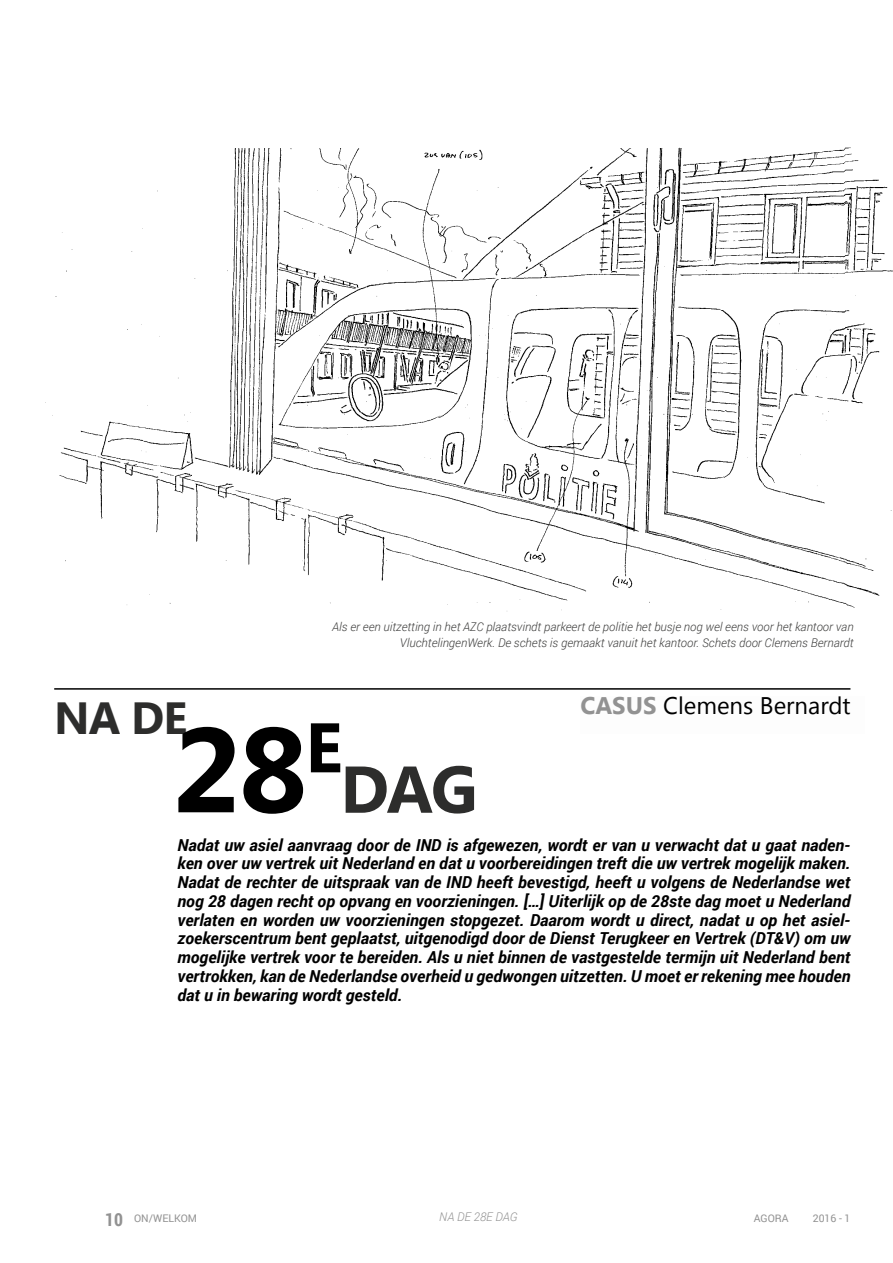
<style>
.page{position:relative;width:893px;height:1263px;background:#fff}
.page>*{position:absolute;margin:0;border:0;box-sizing:border-box;transform-origin:0 0}
.t1{font:700 69.9px "Khmer UI";color:#000}
.t2{font:700 66px "Khmer UI";color:#2d2d2c}
.t3{font:700 45px "Khmer UI";color:#2d2d2c}
.t4{font:24px "Khmer UI";color:#000}
.t5{font:italic 700 16.5px/18.8px "Roboto";color:#000;text-align:justify}
.t6{font:italic 300 12px/16.2px "Roboto";color:#3c3c3b;text-align:right}
.t7{font:italic 300 12px "Roboto";color:#929292}
.t8{font:10.5px "Roboto";color:#929292}
.s1{font-size:120px;color:#000}
.s2{font-weight:700;color:#929292}
.s3{font-family:"Roboto Condensed";font-weight:700;font-size:18px}
</style>
<div class="page">
<img style="left:45px;top:147px;width:848px;height:465px">
<hr style="left:54px;top:688px;width:796px;height:2px;background:#000">
<p class="t6" style="left:332px;top:618px;width:523px">Als er een uitzetting in het AZC plaatsvindt parkeert de politie het busje nog wel eens voor het kantoor van<br>VluchtelingenWerk. De schets is gemaakt vanuit het kantoor. Schets door Clemens Bernardt</p>
<h3 class="t3" style="left:54px;top:693px;width:135px">NA DE</h3>
<h1 class="t1" style="left:305px;top:708px;width:39px">E</h1>
<h2 class="t2" style="left:172px;top:752px;width:307px"><span class="s1">28</span> DAG</h2>
<h3 class="t4" style="left:580px;top:692px;width:272px"><span class="s2">CASUS</span> Clemens Bernardt</h3>
<p class="t5" style="left:178px;top:835px;width:674px">Nadat uw asiel aanvraag door de IND is afgewezen, wordt er van u verwacht dat u gaat naden&shy;ken over uw vertrek uit Nederland en dat u voorbereidingen treft die uw vertrek mogelijk maken.<br>Nadat de rechter de uitspraak van de IND heeft bevestigd, heeft u volgens de Nederlandse wet nog 28 dagen recht op opvang en voorzieningen. […] Uiterlijk op de 28ste dag moet u Nederland verlaten en worden uw voorzieningen stopgezet. Daarom wordt u direct, nadat u op het asiel&shy;zoekerscentrum bent geplaatst, uitgenodigd door de Dienst Terugkeer en Vertrek (DT&amp;V) om uw mogelijke vertrek voor te bereiden. Als u niet binnen de vastgestelde termijn uit Nederland bent vertrokken, kan de Nederlandse overheid u gedwongen uitzetten. U moet er rekening mee houden dat u in bewaring wordt gesteld.</p>
<p class="t8" style="left:105px;top:1211px;width:93px"><span class="s3">10</span> ON/WELKOM</p>
<p class="t7" style="left:439px;top:1208px;width:80px">NA DE 28E DAG</p>
<p class="t8" style="left:754px;top:1211px;width:36px">AGORA</p>
<p class="t8" style="left:813px;top:1211px;width:39px">2016 - 1</p>
</div>
